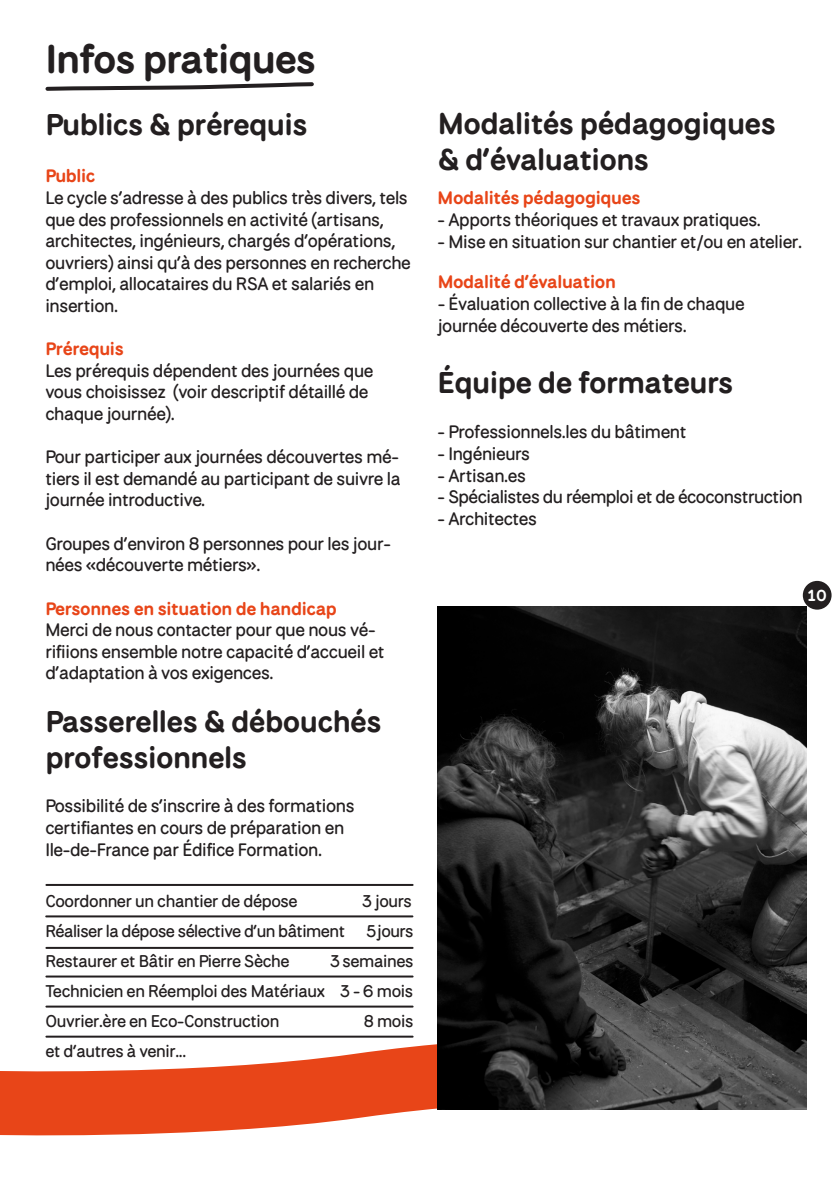
<style>
.page{position:relative;width:840px;height:1191px;background:#fff}
.page>*{position:absolute;margin:0;border:0;box-sizing:border-box;transform-origin:0 0}
.t1{font:700 40px "National Park";letter-spacing:-.03em;color:#231f20}
.t2{font:700 30px "National Park";letter-spacing:-.02em;color:#231f20}
.t3{font:500 18px/21.6px "National Park";letter-spacing:-.02em;color:#231f20}
.t4{font:700 18px "National Park";letter-spacing:-.02em;color:#e84518}
.t5{font:500 17px "National Park";letter-spacing:-.02em;color:#231f20}
.t6{font:700 16px "National Park";color:#fff}
</style>
<div class="page">
<div style="left:802px;top:581px;width:29px;height:28px;background:#231f20;border-radius:50%"></div>
<svg style="left:0;top:1035px;width:668px;height:101px"></svg>
<svg style="left:45px;top:82px;width:269px;height:9px"></svg>
<hr style="left:46px;top:915px;width:366px;height:2px;background:#231f20">
<hr style="left:46px;top:947px;width:366px;height:2px;background:#231f20">
<hr style="left:46px;top:975px;width:366px;height:2px;background:#231f20">
<hr style="left:46px;top:1005px;width:366px;height:2px;background:#231f20">
<hr style="left:46px;top:1035px;width:366px;height:2px;background:#231f20">
<hr style="left:46px;top:884px;width:366px;height:2px;background:#231f20">
<img style="left:437px;top:607px;width:368px;height:502px">
<p class="t1" style="left:45px;top:28px;width:272px">Infos pratiques</p>
<p class="t2" style="left:45px;top:101px;width:264px">Publics &amp; prérequis</p>
<p class="t4" style="left:45px;top:162px;width:52px">Public</p>
<p class="t3" style="left:45px;top:185px;width:367px">Le cycle s’adresse à des publics très divers, tels que des professionnels en activité (artisans, architectes, ingénieurs, chargés d’opérations, ouvriers) ainsi qu’à des personnes en recherche d’emploi, allocataires du RSA et salariés en insertion.</p>
<p class="t4" style="left:45px;top:335px;width:80px">Prérequis</p>
<p class="t3" style="left:45px;top:358px;width:329px">Les prérequis dépendent des journées que</p>
<p class="t3" style="left:45px;top:380px;width:324px">vous choisissez (voir descriptif détaillé de chaque journée).</p>
<p class="t3" style="left:45px;top:444px;width:356px;text-align:justify">Pour participer aux journées découvertes mé&shy;tiers il est demandé au participant de suivre la journée introductive.</p>
<p class="t3" style="left:45px;top:531px;width:347px">Groupes d’environ 8 personnes pour les jour&shy;nées «découverte métiers».</p>
<p class="t4" style="left:45px;top:594px;width:293px">Personnes en situation de handicap</p>
<p class="t3" style="left:45px;top:617px;width:340px">Merci de nous contacter pour que nous vé&shy;rifiions ensemble notre capacité d’accueil et d’adaptation à vos exigences.</p>
<p class="t2" style="left:45px;top:698px;width:337px">Passerelles &amp; débouchés</p>
<p class="t2" style="left:45px;top:734px;width:203px">professionnels</p>
<p class="t3" style="left:45px;top:793px;width:310px">Possibilité de s’inscrire à des formations</p>
<p class="t3" style="left:45px;top:815px;width:300px">certifiantes en cours de préparation en</p>
<p class="t3" style="left:45px;top:837px;width:278px">Ile-de-France par Édifice Formation.</p>
<p class="t5" style="left:45px;top:888px;width:254px">Coordonner un chantier de dépose</p>
<p class="t5" style="left:361px;top:888px;width:52px">3 jours</p>
<p class="t5" style="left:45px;top:918px;width:369px">Réaliser la dépose sélective d’un bâtiment 5 jours</p>
<p class="t5" style="left:45px;top:948px;width:246px">Restaurer et Bâtir en Pierre Sèche</p>
<p class="t5" style="left:329px;top:948px;width:85px">3 semaines</p>
<p class="t5" style="left:45px;top:978px;width:369px">Technicien en Réemploi des Matériaux 3 - 6 mois</p>
<p class="t5" style="left:45px;top:1008px;width:235px">Ouvrier.ère en Eco-Construction</p>
<p class="t5" style="left:364px;top:1008px;width:51px">8 mois</p>
<p class="t5" style="left:45px;top:1038px;width:142px">et d’autres à venir...</p>
<p class="t2" style="left:437px;top:101px;width:340px">Modalités pédagogiques</p>
<p class="t2" style="left:437px;top:137px;width:213px">&amp; d’évaluations</p>
<p class="t4" style="left:437px;top:184px;width:204px">Modalités pédagogiques</p>
<p class="t3" style="left:437px;top:207px;width:324px">- Apports théoriques et travaux pratiques.</p>
<p class="t3" style="left:437px;top:229px;width:366px">- Mise en situation sur chantier et/ou en atelier.</p>
<p class="t4" style="left:437px;top:268px;width:179px">Modalité d’évaluation</p>
<p class="t3" style="left:437px;top:291px;width:308px">- Évaluation collective à la fin de chaque</p>
<p class="t3" style="left:437px;top:313px;width:250px">journée découverte des métiers.</p>
<p class="t2" style="left:437px;top:359px;width:297px">Équipe de formateurs</p>
<p class="t3" style="left:437px;top:420px;width:250px">- Professionnels.les du bâtiment</p>
<p class="t3" style="left:437px;top:441px;width:94px">- Ingénieurs</p>
<p class="t3" style="left:437px;top:463px;width:90px">- Artisan.es</p>
<p class="t3" style="left:437px;top:484px;width:366px">- Spécialistes du réemploi et de écoconstruction</p>
<p class="t3" style="left:437px;top:506px;width:101px">- Architectes</p>
<p class="t6" style="left:807px;top:582px;width:21px">10</p>
</div>
